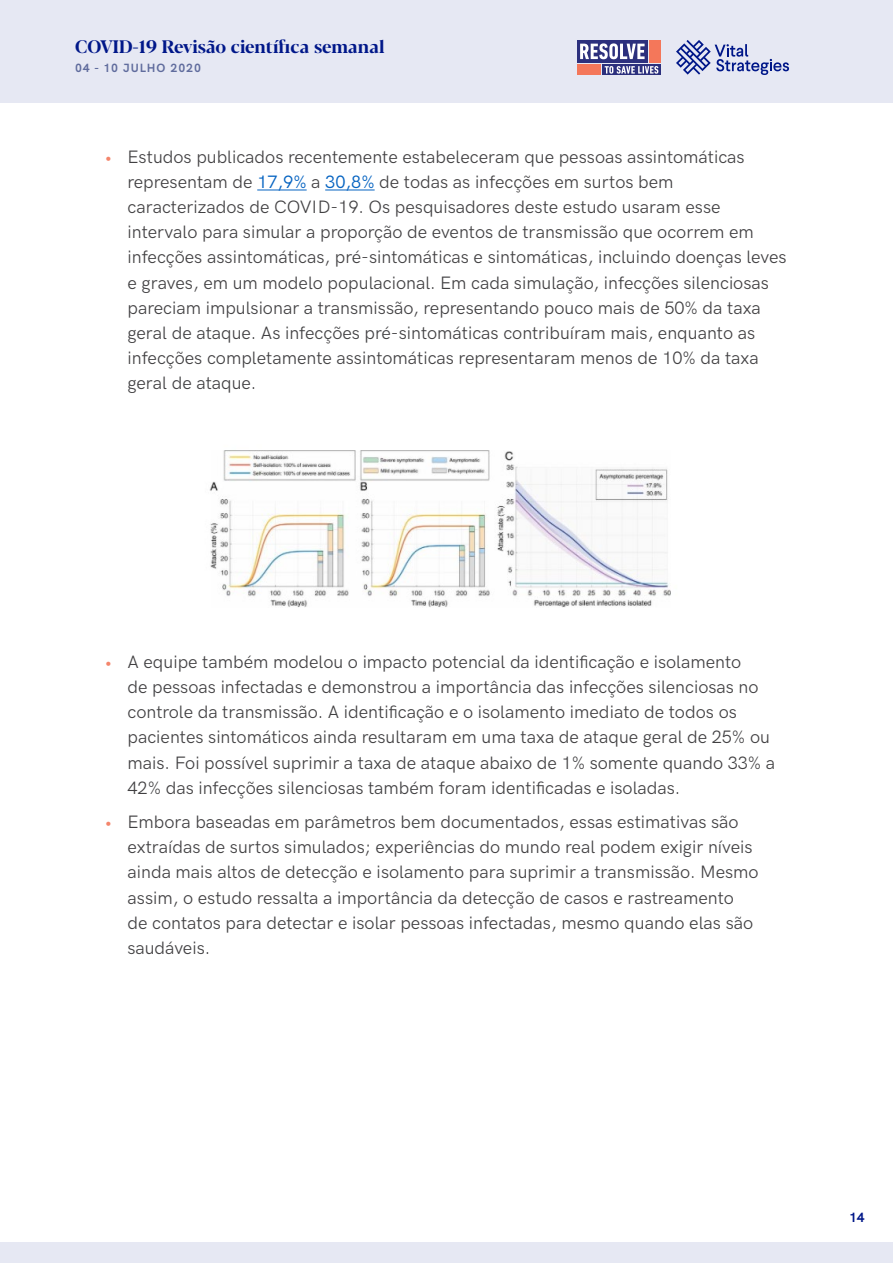
<style>
.page{position:relative;width:893px;height:1263px;background:#fff}
.page>*{position:absolute;margin:0;border:0;box-sizing:border-box;transform-origin:0 0}
.t1{font:18px/25.2px "HK Grotesk Pro";color:#414042}
.t2{font:700 18px "Blacker Display";color:#001789}
.t3{font:700 13.5px "HK Grotesk Pro";color:#001789}
.t4{font:700 12px "HK Grotesk Pro";letter-spacing:.08em;color:#606c9d}
.s1{font-weight:700;color:#f4856b}
.s2{color:#0563c1}
</style>
<div class="page">
<div style="left:0;top:1242px;width:893px;height:21px;background:#e6e8f3"></div>
<div style="left:0;top:0;width:893px;height:103px;background:#e6e8f3"></div>
<div style="left:577px;top:40px;width:71px;height:22px;background:#2c307d"></div>
<div style="left:649px;top:40px;width:11px;height:22px;background:#f4775a"></div>
<div style="left:602px;top:64px;width:58px;height:11px;background:#2c307d"></div>
<div style="left:577px;top:64px;width:24px;height:11px;background:#f4775a"></div>
<svg style="left:605px;top:66px;width:53px;height:8px"></svg>
<svg style="left:580px;top:43px;width:65px;height:16px"></svg>
<svg style="left:676px;top:40px;width:113px;height:35px"></svg>
<hr style="left:257px;top:190px;width:50px;height:1px;background:#0563c1">
<hr style="left:325px;top:190px;width:50px;height:1px;background:#0563c1">
<img style="left:209px;top:450px;width:462px;height:158px">
<p class="t2" style="left:75px;top:36px;width:311px">COVID-19 Revisão científica semanal</p>
<p class="t4" style="left:75px;top:59px;width:128px">04 - 10 JULHO 2020</p>
<p class="t1" style="left:128px;top:142px;width:661px;text-indent:-22px"><span class="s1">•</span> Estudos publicados recentemente estabeleceram que pessoas assintomáticas representam de <span class="s2">17,9%</span> a <span class="s2">30,8%</span> de todas as infecções em surtos bem caracterizados de COVID-19. Os pesquisadores deste estudo usaram esse intervalo para simular a proporção de eventos de transmissão que ocorrem em infecções assintomáticas, pré-sintomáticas e sintomáticas, incluindo doenças leves e graves, em um modelo populacional. Em cada simulação, infecções silenciosas pareciam impulsionar a transmissão, representando pouco mais de 50% da taxa geral de ataque. As infecções pré-sintomáticas contribuíram mais, enquanto as infecções completamente assintomáticas representaram menos de 10% da taxa geral de ataque.</p>
<p class="t1" style="left:128px;top:648px;width:649px;text-indent:-22px"><span class="s1">•</span> A equipe também modelou o impacto potencial da identificação e isolamento<br>de pessoas infectadas e demonstrou a importância das infecções silenciosas no controle da transmissão. A identificação e o isolamento imediato de todos os pacientes sintomáticos ainda resultaram em uma taxa de ataque geral de 25% ou mais. Foi possível suprimir a taxa de ataque abaixo de 1% somente quando 33% a 42% das infecções silenciosas também foram identificadas e isoladas.</p>
<p class="t1" style="left:128px;top:808px;width:633px;text-indent:-22px"><span class="s1">•</span> Embora baseadas em parâmetros bem documentados, essas estimativas são extraídas de surtos simulados; experiências do mundo real podem exigir níveis ainda mais altos de detecção e isolamento para suprimir a transmissão. Mesmo assim, o estudo ressalta a importância da detecção de casos e rastreamento<br>de contatos para detectar e isolar pessoas infectadas, mesmo quando elas são saudáveis.</p>
<p class="t3" style="left:849px;top:1207px;width:17px">14</p>
</div>
